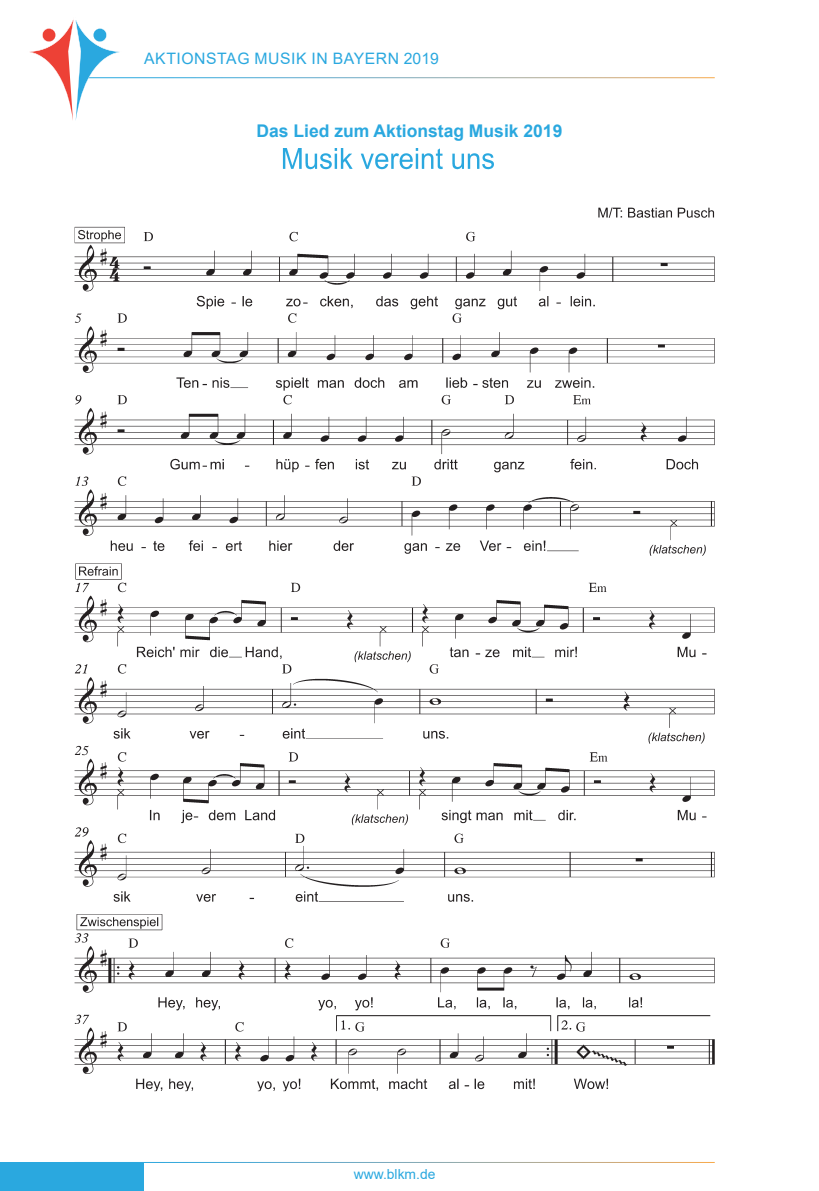
<style>
.page{position:relative;width:819px;height:1191px;background:#fff}
.page>*{position:absolute;margin:0;border:0;box-sizing:border-box;transform-origin:0 0}
.t1{font:700 17.5px "Arial";color:#2aa8df}
.t2{font:15.75px "Arial";letter-spacing:.035em;color:#2aa8df}
.t3{font:13.83px "Arial";color:#2aa8df}
.s1{font-family:"Frutiger LT Std";font-weight:300}
</style>
<div class="page">
<div style="left:0;top:1162px;width:144px;height:29px;background:#2aa8df"></div>
<hr style="left:74px;top:1162px;width:640px;height:1px;background:#fff">
<svg style="left:30px;top:19px;width:92px;height:101px"></svg>
<img style="left:74px;top:207px;width:640px;height:884px">
<img style="left:282px;top:149px;width:212px;height:21px">
<p class="t2" style="left:144px;top:47px;width:296px">AKTIONSTAG MUSIK IN BAYERN 2019</p>
<p class="t1" style="left:242px;top:118px;width:322px"><span class="s1">•</span> Das Lied zum Aktionstag Musik 2019</p>
<p class="t3" style="left:354px;top:1165px;width:83px">www.blkm.de</p>
</div>
